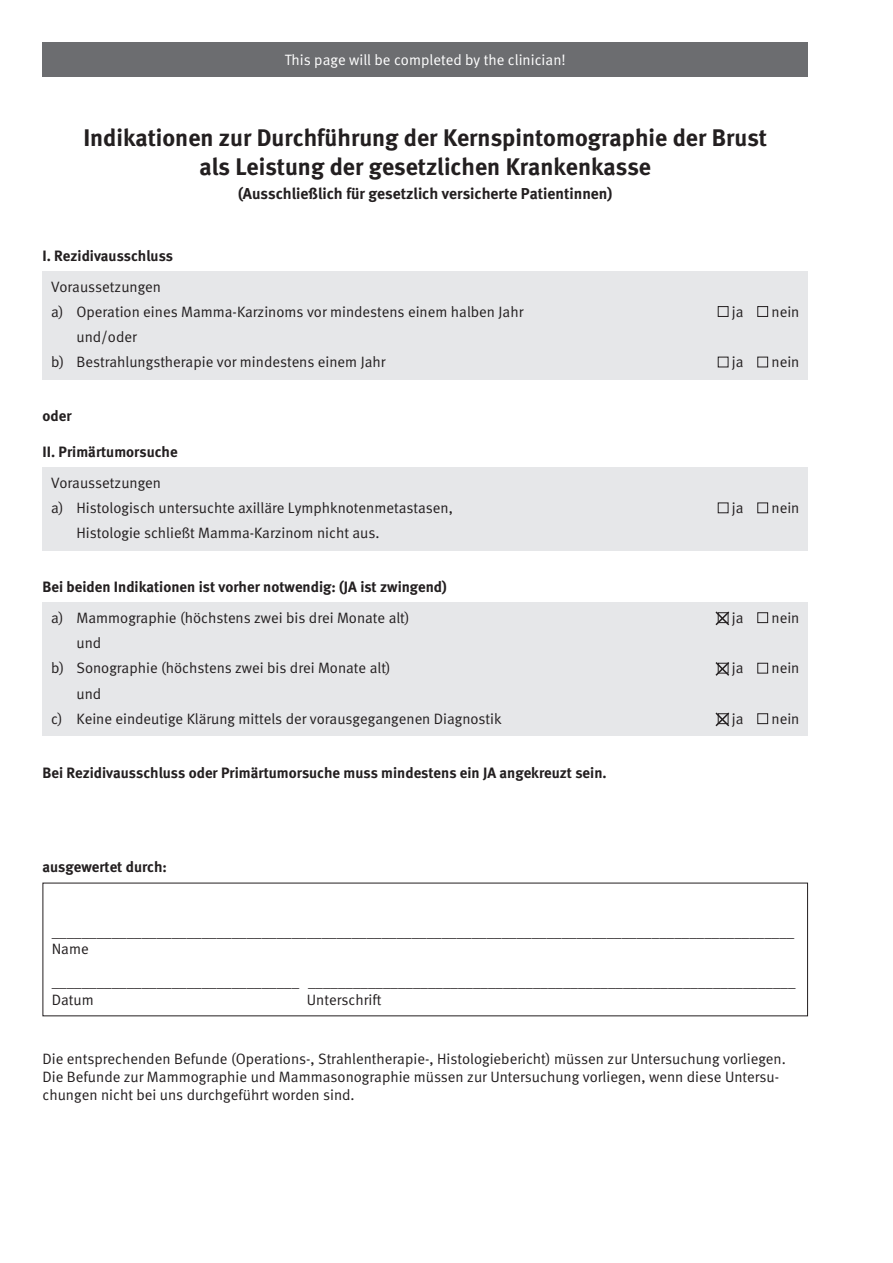
<style>
.page{position:relative;width:893px;height:1263px;background:#fff}
.page>*{position:absolute;margin:0;border:0;box-sizing:border-box;transform-origin:0 0}
.t1{font:24px/28.8px "Meta Bold LF";color:#231f20;text-align:center}
.t2{font:15.75px "Meta Bold LF";color:#231f20}
.t3{font:15px/25.2px "Meta Normal LF";color:#231f20}
.t4{font:15px "Meta Bold LF";color:#231f20}
.t5{font:15px "Meta Normal";color:#fff}
</style>
<div class="page">
<div style="left:43px;top:271px;width:765px;height:108px;background:#e6e7e9"></div>
<div style="left:718px;top:306px;width:10px;height:11px;border:1px solid #231f20"></div>
<div style="left:757px;top:306px;width:11px;height:11px;border:1px solid #231f20"></div>
<div style="left:718px;top:357px;width:10px;height:10px;border:1px solid #231f20"></div>
<div style="left:757px;top:357px;width:11px;height:10px;border:1px solid #231f20"></div>
<div style="left:43px;top:603px;width:765px;height:133px;background:#e6e7e9"></div>
<div style="left:757px;top:612px;width:11px;height:11px;border:1px solid #231f20"></div>
<div style="left:757px;top:663px;width:11px;height:10px;border:1px solid #231f20"></div>
<div style="left:757px;top:713px;width:11px;height:11px;border:1px solid #231f20"></div>
<div style="left:43px;top:467px;width:765px;height:83px;background:#e6e7e9"></div>
<div style="left:718px;top:502px;width:10px;height:11px;border:1px solid #231f20"></div>
<div style="left:757px;top:502px;width:11px;height:11px;border:1px solid #231f20"></div>
<div style="left:43px;top:43px;width:765px;height:34px;background:#6c6d70"></div>
<svg style="left:715px;top:611px;width:15px;height:15px"></svg>
<svg style="left:715px;top:662px;width:15px;height:14px"></svg>
<svg style="left:715px;top:712px;width:15px;height:15px"></svg>
<p class="t5" style="left:285px;top:52px;width:283px">This page will be completed by the clinician!</p>
<h1 class="t1" style="left:83px;top:123px;width:685px">Indikationen zur Durchführung der Kernspintomographie der Brust als Leistung der gesetzlichen Krankenkasse</h1>
<p class="t2" style="left:238px;top:184px;width:376px">(Ausschließlich für gesetzlich versicherte Patientinnen)</p>
<p class="t4" style="left:43px;top:246px;width:132px">I. Rezidivausschluss</p>
<p class="t3" style="left:51px;top:274px;width:474px">Voraussetzungen<br>a) Operation eines Mamma-Karzinoms vor mindestens einem halben Jahr</p>
<p class="t3" style="left:51px;top:324px;width:336px;text-indent:26px">und/oder<br>b) Bestrahlungstherapie vor mindestens einem Jahr</p>
<p class="t4" style="left:43px;top:407px;width:31px">oder</p>
<p class="t4" style="left:43px;top:443px;width:137px">II. Primärtumorsuche</p>
<p class="t3" style="left:51px;top:470px;width:403px">Voraussetzungen<br>a) Histologisch untersuchte axilläre Lymphknotenmetastasen,</p>
<p class="t3" style="left:77px;top:520px;width:305px">Histologie schließt Mamma-Karzinom nicht aus.</p>
<p class="t3" style="left:732px;top:299px;width:13px">ja</p>
<p class="t3" style="left:771px;top:299px;width:29px">nein</p>
<p class="t3" style="left:732px;top:349px;width:13px">ja</p>
<p class="t3" style="left:771px;top:349px;width:29px">nein</p>
<p class="t3" style="left:732px;top:495px;width:13px">ja</p>
<p class="t3" style="left:771px;top:495px;width:29px">nein</p>
<p class="t4" style="left:43px;top:578px;width:406px">Bei beiden Indikationen ist vorher notwendig: (JA ist zwingend)</p>
<p class="t3" style="left:51px;top:605px;width:360px">a) Mammographie (höchstens zwei bis drei Monate alt)</p>
<p class="t3" style="left:732px;top:605px;width:13px">ja</p>
<p class="t3" style="left:771px;top:605px;width:29px">nein</p>
<p class="t3" style="left:51px;top:630px;width:341px;text-indent:26px">und<br>b) Sonographie (höchstens zwei bis drei Monate alt)</p>
<p class="t3" style="left:732px;top:655px;width:13px">ja</p>
<p class="t3" style="left:771px;top:655px;width:29px">nein</p>
<p class="t3" style="left:51px;top:681px;width:452px;text-indent:26px">und<br>c) Keine eindeutige Klärung mittels der vorausgegangenen Diagnostik</p>
<p class="t4" style="left:43px;top:763px;width:566px">Bei Rezidivausschluss oder Primärtumorsuche muss mindestens ein JA angekreuzt sein.</p>
<p class="t4" style="left:43px;top:858px;width:126px">ausgewertet durch:</p>
<p class="t3" style="left:732px;top:706px;width:13px">ja</p>
<p class="t3" style="left:771px;top:706px;width:29px">nein</p>
<p class="t3" style="left:52px;top:922px;width:744px;line-height:17.7px">___________________________________________________________________________________________________<br>Name</p>
<p class="t3" style="left:52px;top:973px;width:745px;line-height:17.7px">_________________________________ _________________________________________________________________<br>Datum</p>
<p class="t3" style="left:307px;top:987px;width:76px">Unterschrift</p>
<p class="t3" style="left:43px;top:1049px;width:745px;line-height:18px">Die entsprechenden Befunde (Operations-, Strahlentherapie-, Histologiebericht) müssen zur Untersuchung vorliegen.<br>Die Befunde zur Mammographie und Mammasonographie müssen zur Untersuchung vorliegen, wenn diese Untersu&shy;chungen nicht bei uns durchgeführt worden sind.</p>
</div>
